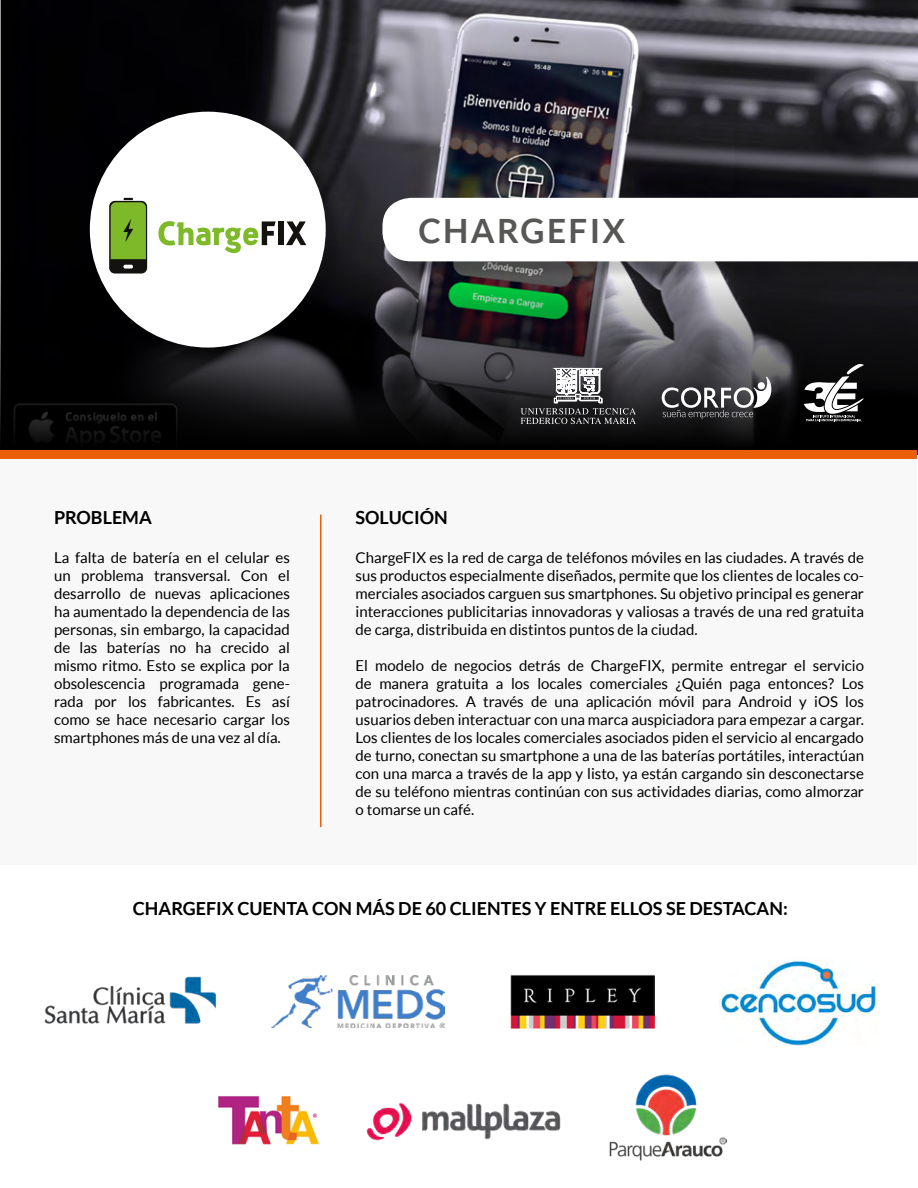
<style>
.page{position:relative;width:918px;height:1188px;background:#fff}
.page>*{position:absolute;margin:0;border:0;box-sizing:border-box;transform-origin:0 0}
.t1{font:700 33.45px "Lato";letter-spacing:.07em;color:#575756}
.t2{font:700 18px "Lato";color:#000}
.t3{font:15px/18px "Lato";color:#000;text-align:justify}
</style>
<div class="page">
<img style="left:0;top:0;width:918px;height:455px">
<svg style="left:0;top:267px;width:918px;height:183px;fill:#020203"></svg>
<div style="left:1px;top:454px;width:916px;height:411px;background:#f8f8f8"></div>
<div style="left:1px;top:451px;width:916px;height:8px;background:#eb5f0a"></div>
<div style="left:92px;top:114px;width:252px;height:252px;background:#000;opacity:.24"></div>
<div style="left:90px;top:112px;width:236px;height:236px;background:#fff;border-radius:50%"></div>
<hr style="left:320px;top:515px;width:2px;height:312px;background:#eb5f0a">
<svg style="left:382px;top:148px;width:536px;height:276px"></svg>
<img style="left:44px;top:976px;width:172px;height:48px">
<img style="left:366px;top:1102px;width:195px;height:39px">
<img style="left:272px;top:975px;width:173px;height:53px">
<img style="left:610px;top:1075px;width:117px;height:86px">
<img style="left:510px;top:974px;width:145px;height:55px">
<img style="left:218px;top:1096px;width:101px;height:49px">
<img style="left:720px;top:961px;width:158px;height:85px">
<svg style="left:109px;top:201px;width:38px;height:73px"></svg>
<svg style="left:111px;top:198px;width:35px;height:61px"></svg>
<svg style="left:123px;top:265px;width:10px;height:4px"></svg>
<svg style="left:158px;top:221px;width:118px;height:32px"></svg>
<div style="left:279px;top:221px;width:5px;height:24px;background:#14120e"></div>
<svg style="left:286px;top:221px;width:20px;height:24px"></svg>
<h1 class="t1" style="left:418px;top:212px;width:208px">CHARGEFIX</h1>
<p class="t2" style="left:54px;top:507px;width:99px">PROBLEMA</p>
<p class="t3" style="left:54px;top:549px;width:237px">La falta de batería en el celular es un problema transversal. Con el desarrollo de nuevas aplicaciones ha aumentado la dependencia de las personas, sin embargo, la capacidad de las baterías no ha crecido al mismo ritmo. Esto se explica por la obsolescencia programada gene&shy;rada por los fabricantes. Es así como se hace necesario cargar los smartphones más de una vez al día.</p>
<p class="t2" style="left:356px;top:507px;width:94px">SOLUCIÓN</p>
<p class="t3" style="left:356px;top:549px;width:510px">ChargeFIX es la red de carga de teléfonos móviles en las ciudades. A través de sus productos especialmente diseñados, permite que los clientes de locales co&shy;merciales asociados carguen sus smartphones. Su objetivo principal es generar interacciones publicitarias innovadoras y valiosas a través de una red gratuita de carga, distribuida en distintos puntos de la ciudad.</p>
<p class="t3" style="left:356px;top:657px;width:510px">El modelo de negocios detrás de ChargeFIX, permite entregar el servicio de manera gratuita a los locales comerciales ¿Quién paga entonces? Los patrocinadores. A través de una aplicación móvil para Android y iOS los usuarios deben interactuar con una marca auspiciadora para empezar a cargar.<br>Los clientes de los locales comerciales asociados piden el servicio al encargado de turno, conectan su smartphone a una de las baterías portátiles, interactúan con una marca a través de la app y listo, ya están cargando sin desconectarse de su teléfono mientras continúan con sus actividades diarias, como almorzar o tomarse un café.</p>
<p class="t2" style="left:133px;top:898px;width:656px">CHARGEFIX CUENTA CON MÁS DE 60 CLIENTES Y ENTRE ELLOS SE DESTACAN:</p>
</div>
